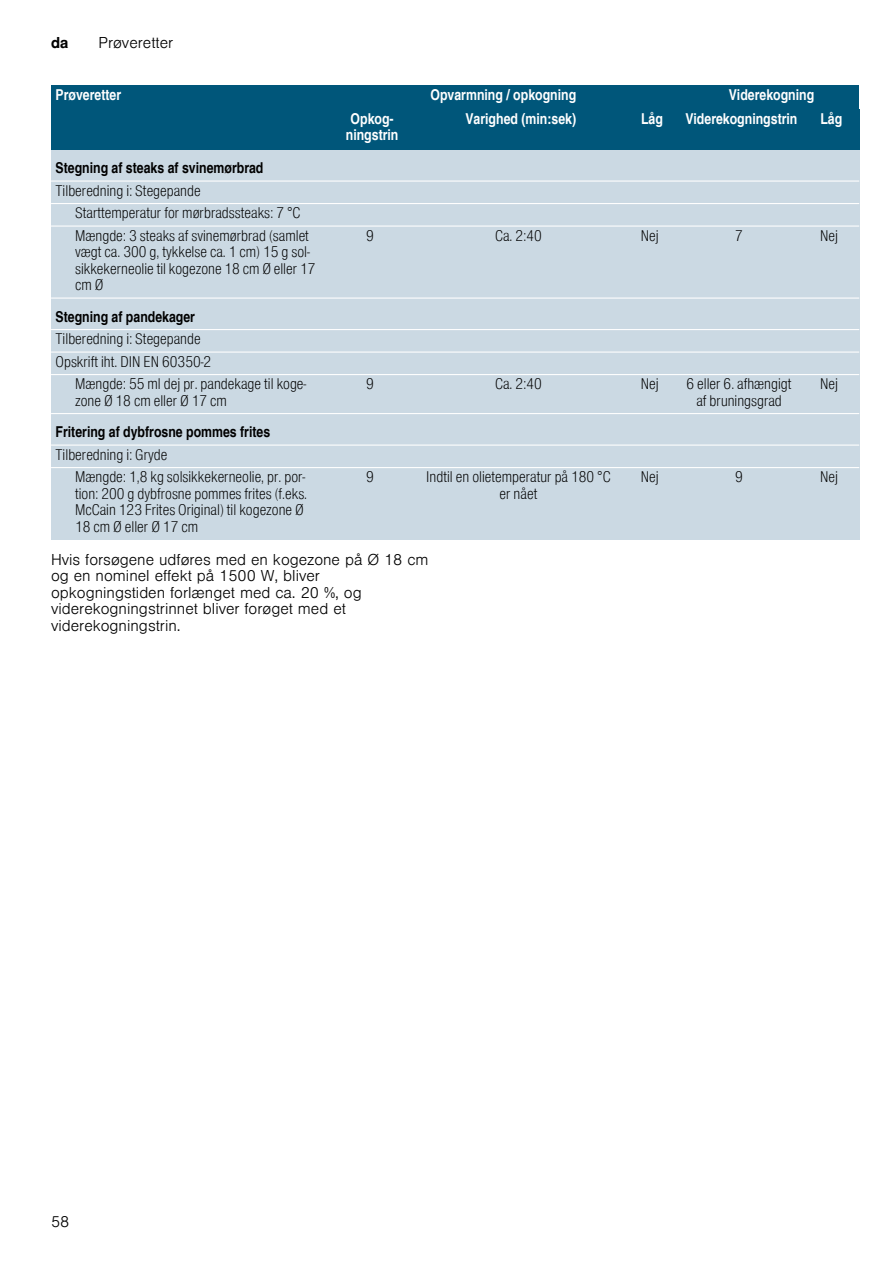
<style>
.page{position:relative;width:893px;height:1263px;background:#fff}
.page>*{position:absolute;margin:0;border:0;box-sizing:border-box;transform-origin:0 0}
.t1{font:15px/16.5px "Nimbus San L Lig Con";color:#000}
.t2{font:300 15px/16.5px "Nimbus San L";color:#000}
.t3{font:15px/16.5px "Nimbus San L Bol Con";color:#fff;text-align:center}
.t4{font:15px "Nimbus San L Bol Con";color:#000}
.t5{font:700 15px "Nimbus San L";color:#000}
</style>
<div class="page">
<div style="left:51px;top:150px;width:808px;height:31px;background:#cbd9e3"></div>
<div style="left:51px;top:181px;width:272px;height:23px;background:#cbd9e3"></div>
<div style="left:323px;top:181px;width:94px;height:23px;background:#cbd9e3"></div>
<div style="left:417px;top:181px;width:203px;height:23px;background:#cbd9e3"></div>
<div style="left:620px;top:181px;width:59px;height:23px;background:#cbd9e3"></div>
<div style="left:679px;top:181px;width:120px;height:23px;background:#cbd9e3"></div>
<div style="left:799px;top:181px;width:60px;height:23px;background:#cbd9e3"></div>
<div style="left:51px;top:204px;width:20px;height:22px;background:#cbd9e3"></div>
<div style="left:71px;top:204px;width:252px;height:22px;background:#cbd9e3"></div>
<div style="left:323px;top:204px;width:94px;height:22px;background:#cbd9e3"></div>
<div style="left:417px;top:204px;width:203px;height:22px;background:#cbd9e3"></div>
<div style="left:620px;top:204px;width:59px;height:22px;background:#cbd9e3"></div>
<div style="left:679px;top:204px;width:120px;height:22px;background:#cbd9e3"></div>
<div style="left:799px;top:204px;width:60px;height:22px;background:#cbd9e3"></div>
<div style="left:51px;top:226px;width:20px;height:72px;background:#cbd9e3"></div>
<div style="left:71px;top:226px;width:252px;height:72px;background:#cbd9e3"></div>
<div style="left:323px;top:226px;width:94px;height:72px;background:#cbd9e3"></div>
<div style="left:417px;top:226px;width:203px;height:72px;background:#cbd9e3"></div>
<div style="left:620px;top:226px;width:59px;height:72px;background:#cbd9e3"></div>
<div style="left:679px;top:226px;width:120px;height:72px;background:#cbd9e3"></div>
<div style="left:799px;top:226px;width:60px;height:72px;background:#cbd9e3"></div>
<div style="left:51px;top:298px;width:808px;height:32px;background:#cbd9e3"></div>
<div style="left:51px;top:330px;width:272px;height:22px;background:#cbd9e3"></div>
<div style="left:323px;top:330px;width:94px;height:22px;background:#cbd9e3"></div>
<div style="left:417px;top:330px;width:203px;height:22px;background:#cbd9e3"></div>
<div style="left:620px;top:330px;width:59px;height:22px;background:#cbd9e3"></div>
<div style="left:679px;top:330px;width:120px;height:22px;background:#cbd9e3"></div>
<div style="left:799px;top:330px;width:60px;height:22px;background:#cbd9e3"></div>
<div style="left:51px;top:352px;width:272px;height:23px;background:#cbd9e3"></div>
<div style="left:323px;top:352px;width:94px;height:23px;background:#cbd9e3"></div>
<div style="left:417px;top:352px;width:203px;height:23px;background:#cbd9e3"></div>
<div style="left:620px;top:352px;width:59px;height:23px;background:#cbd9e3"></div>
<div style="left:679px;top:352px;width:120px;height:23px;background:#cbd9e3"></div>
<div style="left:799px;top:352px;width:60px;height:23px;background:#cbd9e3"></div>
<div style="left:51px;top:375px;width:20px;height:39px;background:#cbd9e3"></div>
<div style="left:71px;top:375px;width:252px;height:39px;background:#cbd9e3"></div>
<div style="left:323px;top:375px;width:94px;height:39px;background:#cbd9e3"></div>
<div style="left:417px;top:375px;width:203px;height:39px;background:#cbd9e3"></div>
<div style="left:620px;top:375px;width:59px;height:39px;background:#cbd9e3"></div>
<div style="left:679px;top:375px;width:120px;height:39px;background:#cbd9e3"></div>
<div style="left:799px;top:375px;width:60px;height:39px;background:#cbd9e3"></div>
<div style="left:51px;top:414px;width:808px;height:31px;background:#cbd9e3"></div>
<div style="left:51px;top:445px;width:272px;height:23px;background:#cbd9e3"></div>
<div style="left:323px;top:445px;width:94px;height:23px;background:#cbd9e3"></div>
<div style="left:417px;top:445px;width:203px;height:23px;background:#cbd9e3"></div>
<div style="left:620px;top:445px;width:59px;height:23px;background:#cbd9e3"></div>
<div style="left:679px;top:445px;width:120px;height:23px;background:#cbd9e3"></div>
<div style="left:799px;top:445px;width:60px;height:23px;background:#cbd9e3"></div>
<div style="left:51px;top:468px;width:20px;height:72px;background:#cbd9e3"></div>
<div style="left:71px;top:468px;width:252px;height:72px;background:#cbd9e3"></div>
<div style="left:323px;top:468px;width:94px;height:72px;background:#cbd9e3"></div>
<div style="left:417px;top:468px;width:203px;height:72px;background:#cbd9e3"></div>
<div style="left:620px;top:468px;width:59px;height:72px;background:#cbd9e3"></div>
<div style="left:679px;top:468px;width:120px;height:72px;background:#cbd9e3"></div>
<div style="left:799px;top:468px;width:60px;height:72px;background:#cbd9e3"></div>
<div style="left:51px;top:85px;width:272px;height:24px;background:#00567a"></div>
<div style="left:323px;top:85px;width:356px;height:24px;background:#00567a"></div>
<div style="left:679px;top:85px;width:180px;height:24px;background:#00567a"></div>
<div style="left:51px;top:109px;width:272px;height:41px;background:#00567a"></div>
<div style="left:323px;top:109px;width:94px;height:41px;background:#00567a"></div>
<div style="left:417px;top:109px;width:203px;height:41px;background:#00567a"></div>
<div style="left:620px;top:109px;width:59px;height:41px;background:#00567a"></div>
<div style="left:679px;top:109px;width:120px;height:41px;background:#00567a"></div>
<div style="left:799px;top:109px;width:60px;height:41px;background:#00567a"></div>
<hr style="left:51px;top:180px;width:808px;height:2px;background:#fff">
<hr style="left:51px;top:203px;width:808px;height:1px;background:#fff">
<hr style="left:51px;top:225px;width:808px;height:2px;background:#fff">
<hr style="left:51px;top:297px;width:808px;height:2px;background:#fff">
<hr style="left:51px;top:329px;width:808px;height:1px;background:#fff">
<hr style="left:51px;top:351px;width:808px;height:2px;background:#fff">
<hr style="left:51px;top:374px;width:808px;height:1px;background:#fff">
<hr style="left:51px;top:413px;width:808px;height:1px;background:#fff">
<hr style="left:51px;top:444px;width:808px;height:2px;background:#fff">
<hr style="left:51px;top:467px;width:808px;height:1px;background:#fff">
<p class="t5" style="left:51px;top:34px;width:19px">da</p>
<p class="t2" style="left:99px;top:33px;width:76px">Prøveretter</p>
<p class="t3" style="left:56px;top:86px;width:67px">Prøveretter</p>
<p class="t3" style="left:430px;top:86px;width:147px">Opvarmning / opkogning</p>
<p class="t3" style="left:728px;top:86px;width:87px">Viderekogning</p>
<p class="t3" style="left:346px;top:110px;width:54px">Opkog&shy;ningstrin</p>
<p class="t3" style="left:465px;top:110px;width:112px">Varighed (min:sek)</p>
<p class="t3" style="left:641px;top:110px;width:23px">Låg</p>
<p class="t3" style="left:685px;top:110px;width:114px">Viderekogningstrin</p>
<p class="t3" style="left:820px;top:110px;width:23px">Låg</p>
<p class="t4" style="left:56px;top:158px;width:209px">Stegning af steaks af svinemørbrad</p>
<p class="t1" style="left:75px;top:178px;width:235px;line-height:22.5px;text-indent:-20px">Tilberedning i: Stegepande<br>Starttemperatur for mørbradssteaks: 7 °C<br>Mængde: 3 steaks af svinemørbrad (samlet</p>
<p class="t1" style="left:75px;top:243px;width:242px">vægt ca. 300 g, tykkelse ca. 1 cm) 15 g sol&shy;sikkekerneolie til kogezone 18 cm Ø eller 17 cm Ø</p>
<p class="t4" style="left:56px;top:307px;width:141px">Stegning af pandekager</p>
<p class="t1" style="left:56px;top:330px;width:147px">Tilberedning i: Stegepande</p>
<p class="t1" style="left:56px;top:352px;width:157px">Opskrift iht. DIN EN 60350-2</p>
<p class="t1" style="left:75px;top:375px;width:233px">Mængde: 55 ml dej pr. pandekage til koge-</p>
<p class="t1" style="left:75px;top:391px;width:153px">zone Ø 18 cm eller Ø 17 cm</p>
<p class="t4" style="left:56px;top:422px;width:216px">Fritering af dybfrosne pommes frites</p>
<p class="t1" style="left:75px;top:442px;width:232px;line-height:22.5px;text-indent:-20px">Tilberedning i: Gryde<br>Mængde: 1,8 kg solsikkekerneolie, pr. por-</p>
<p class="t1" style="left:75px;top:484px;width:233px">tion: 200 g dybfrosne pommes frites (f.eks.<br>McCain 123 Frites Original) til kogezone Ø<br>18 cm Ø eller Ø 17 cm</p>
<p class="t1" style="left:366px;top:226px;width:9px">9</p>
<p class="t1" style="left:495px;top:226px;width:48px">Ca. 2:40</p>
<p class="t1" style="left:640px;top:226px;width:19px">Nej</p>
<p class="t1" style="left:735px;top:226px;width:9px">7</p>
<p class="t1" style="left:820px;top:226px;width:19px">Nej</p>
<p class="t1" style="left:366px;top:375px;width:9px">9</p>
<p class="t1" style="left:495px;top:375px;width:48px">Ca. 2:40</p>
<p class="t1" style="left:640px;top:375px;width:19px">Nej</p>
<p class="t1" style="left:686px;top:375px;width:106px;text-align:center">6 eller 6. afhængigt af bruningsgrad</p>
<p class="t1" style="left:820px;top:375px;width:19px">Nej</p>
<p class="t1" style="left:366px;top:468px;width:9px">9</p>
<p class="t1" style="left:426px;top:468px;width:186px;text-align:center">Indtil en olietemperatur på 180 °C er nået</p>
<p class="t1" style="left:640px;top:468px;width:19px">Nej</p>
<p class="t1" style="left:735px;top:468px;width:9px">9</p>
<p class="t1" style="left:820px;top:468px;width:19px">Nej</p>
<p class="t2" style="left:51px;top:550px;width:379px">Hvis forsøgene udføres med en kogezone på Ø 18 cm og en nominel effekt på 1500 W, bliver opkogningstiden forlænget med ca. 20 %, og viderekogningstrinnet bliver forøget med et viderekogningstrin.</p>
<p class="t2" style="left:51px;top:1212px;width:20px">58</p>
</div>
